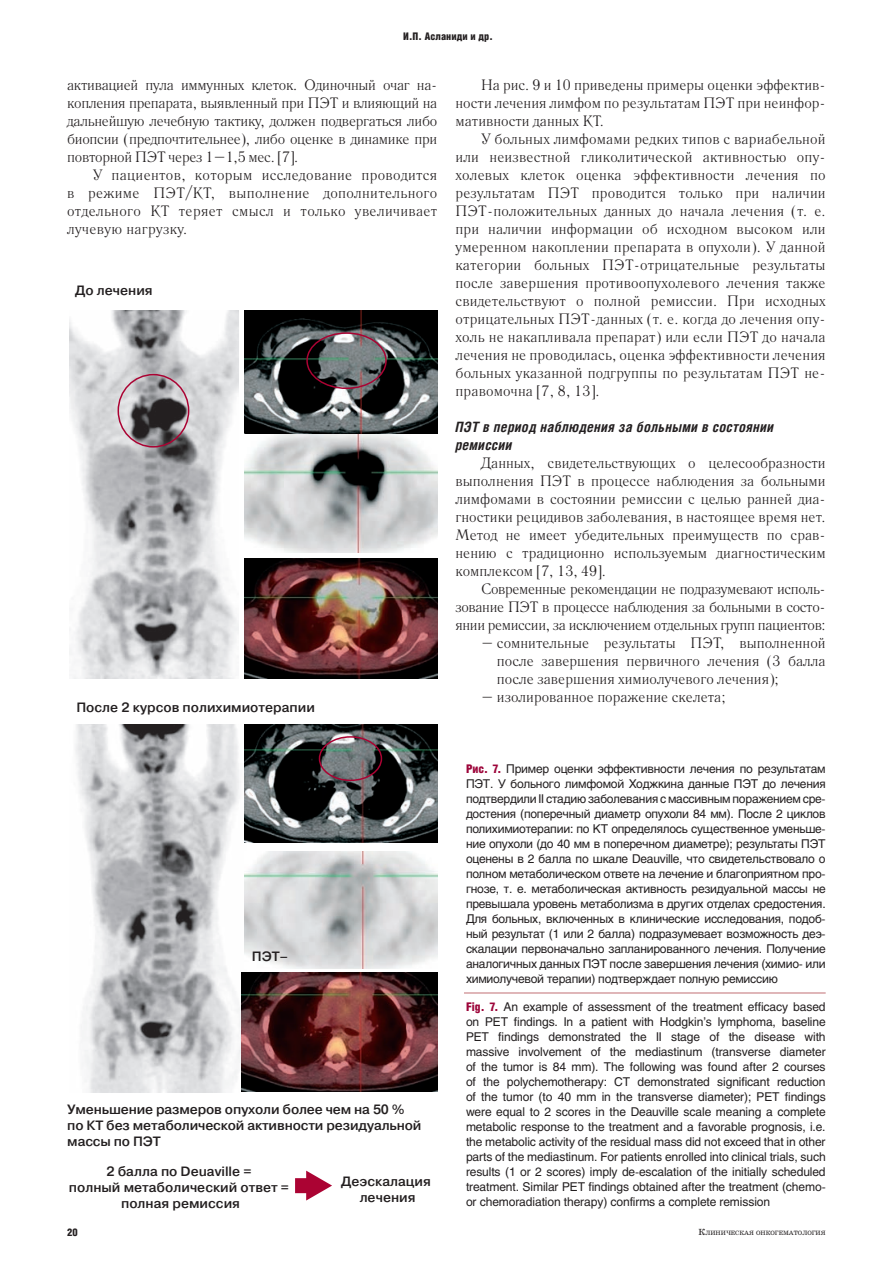
<style>
.page{position:relative;width:893px;height:1263px;background:#fff}
.page>*{position:absolute;margin:0;border:0;box-sizing:border-box;transform-origin:0 0}
.t1{font:15px/18px "Literaturnaya C";color:#231f20;text-align:justify}
.t2{font:italic 700 14.25px/18px "Helios Cond";letter-spacing:.025em;color:#231f20}
.t3{font:500 13.5px/16.2px "Pragmatica";color:#231f20;text-align:center}
.t4{font:12px/15px "Helios";letter-spacing:-.01em;color:#231f20;text-align:justify}
.t5{font:900 10.5px "Helios Cond";letter-spacing:.005em;color:#231f20}
.t6{font:6.3px "School";color:#231f20}
.s1{font-family:"Helios Cond";font-weight:900;color:#9d053a}
.s2{font-size:9px}
</style>
<div class="page">
<hr style="left:464px;top:992px;width:362px;height:1px;background:#c87f83">
<img style="left:69px;top:311px;width:170px;height:368px">
<img style="left:245px;top:311px;width:193px;height:242px">
<img style="left:245px;top:558px;width:193px;height:121px">
<img style="left:75px;top:725px;width:171px;height:368px">
<img style="left:245px;top:725px;width:193px;height:117px">
<img style="left:245px;top:852px;width:193px;height:116px">
<img style="left:242px;top:972px;width:196px;height:119px">
<div style="left:118px;top:374px;width:71px;height:73px;border:2px solid #ab0333;border-radius:50%"></div>
<div style="left:306px;top:332px;width:81px;height:57px;border:2px solid #ab0333;border-radius:50%"></div>
<div style="left:319px;top:736px;width:63px;height:45px;border:2px solid #ab0333;border-radius:50%"></div>
<div style="left:295px;top:1178px;width:16px;height:15px;background:#ab0333"></div>
<svg style="left:306px;top:1170px;width:26px;height:30px"></svg>
<p class="t5" style="left:403px;top:32px;width:91px">И.П. Асланиди и др.</p>
<p class="t1" style="left:67px;top:77px;width:372px">активацией пула иммунных клеток. Одиночный очаг на&shy;копления препарата, выявленный при ПЭТ и влияющий на дальнейшую лечебную тактику, должен подвергаться либо биопсии (предпочтительнее), либо оценке в динамике при повторной ПЭТ через 1–1,5 мес. [7].</p>
<p class="t1" style="left:67px;top:167px;width:372px;text-indent:26px">У пациентов, которым исследование проводится в режиме ПЭТ/КТ, выполнение дополнительного отдельного КТ теряет смысл и только увеличивает лучевую нагрузку.</p>
<p class="t3" style="left:75px;top:284px;width:79px">До лечения</p>
<p class="t3" style="left:76px;top:701px;width:240px">После 2 курсов полихимиотерапии</p>
<p class="t1" style="left:455px;top:77px;width:372px;text-indent:26px">На рис. 9 и 10 приведены примеры оценки эффектив&shy;ности лечения лимфом по результатам ПЭТ при неинфор&shy;мативности данных КТ.</p>
<p class="t1" style="left:455px;top:131px;width:372px;text-indent:26px">У больных лимфомами редких типов с вариабельной или неизвестной гликолитической активностью опу&shy;холевых клеток оценка эффективности лечения по результатам ПЭТ проводится только при наличии ПЭТ-положительных данных до начала лечения (т. е. при наличии информации об исходном высоком или умеренном накоплении препарата в опухоли). У данной категории больных ПЭТ-отрицательные результаты после завершения противоопухолевого лечения также свидетельствуют о полной ремиссии. При исходных отрицательных ПЭТ-данных (т. е. когда до лечения опу&shy;холь не накапливала препарат) или если ПЭТ до начала лечения не проводилась, оценка эффективности лечения больных указанной подгруппы по результатам ПЭТ не&shy;правомочна [7, 8, 13].</p>
<p class="t2" style="left:455px;top:419px;width:320px">ПЭТ в период наблюдения за больными в состоянии ремиссии</p>
<p class="t1" style="left:455px;top:455px;width:372px;text-indent:26px">Данных, свидетельствующих о целесообразности выполнения ПЭТ в процессе наблюдения за больными лимфомами в состоянии ремиссии с целью ранней диа&shy;гностики рецидивов заболевания, в настоящее время нет.<br>Метод не имеет убедительных преимуществ по срав&shy;нению с традиционно используемым диагностическим комплексом [7, 13, 49].</p>
<p class="t1" style="left:455px;top:581px;width:372px;text-indent:26px">Современные рекомендации не подразумевают исполь&shy;зование ПЭТ в процессе наблюдения за больными в состо&shy;янии ремиссии, за исключением отдельных групп пациентов:</p>
<p class="t1" style="left:497px;top:635px;width:330px;text-indent:-16px">– сомнительные результаты ПЭТ, выполненной после завершения первичного лечения (3 балла после завершения химиолучевого лечения);</p>
<p class="t1" style="left:481px;top:689px;width:246px">– изолированное поражение скелета;</p>
<p class="t3" style="left:252px;top:950px;width:38px">ПЭТ–</p>
<p class="t3" style="left:67px;top:1103px;width:356px;text-align:left">Уменьшение размеров опухоли более чем на 50 % по КТ без метаболической активности резидуальной массы по ПЭТ</p>
<p class="t3" style="left:341px;top:1175px;width:91px">Деэскалация лечения</p>
<p class="t3" style="left:69px;top:1165px;width:222px">2 балла по Deuaville =<br>полный метаболический ответ = полная ремиссия</p>
<p class="t5" style="left:67px;top:1228px;width:12px">20</p>
<p class="t4" style="left:466px;top:762px;width:361px"><span class="s1">Рис. 7.</span> Пример оценки эффективности лечения по результатам ПЭТ. У больного лимфомой Ходжкина данные ПЭТ до лечения подтвердили II стадию заболевания с массивным поражением сре&shy;достения (поперечный диаметр опухоли 84 мм). После 2 циклов полихимиотерапии: по КТ определялось существенное уменьше&shy;ние опухоли (до 40 мм в поперечном диаметре); результаты ПЭТ оценены в 2 балла по шкале Deauville, что свидетельствовало о полном метаболическом ответе на лечение и благоприятном про&shy;гнозе, т. е. метаболическая активность резидуальной массы не превышала уровень метаболизма в других отделах средостения.<br>Для больных, включенных в клинические исследования, подоб&shy;ный результат (1 или 2 балла) подразумевает возможность деэ&shy;скалации первоначально запланированного лечения. Получение аналогичных данных ПЭТ после завершения лечения (химио- или химиолучевой терапии) подтверждает полную ремиссию</p>
<p class="t4" style="left:466px;top:1000px;width:361px"><span class="s1">Fig. 7.</span> An example of assessment of the treatment efficacy based on PET findings. In a patient with Hodgkin’s lymphoma, baseline PET findings demonstrated the II stage of the disease with massive involvement of the mediastinum (transverse diameter of the tumor is 84 mm). The following was found after 2 courses of the polychemotherapy: CT demonstrated significant reduction of the tumor (to 40 mm in the transverse diameter); PET findings were equal to 2 scores in the Deauville scale meaning a complete metabolic response to the treatment and a favorable prognosis, i.e. the metabolic activity of the residual mass did not exceed that in other parts of the mediastinum. For patients enrolled into clinical trials, such results (1 or 2 scores) imply de-escalation of the initially scheduled treatment. Similar PET findings obtained after the treatment (chemo&shy;or chemoradiation therapy) confirms a complete remission</p>
<p class="t6" style="left:699px;top:1230px;width:129px"><span class="s2">К</span>ЛИНИЧЕСКАЯ ОНКОГЕМАТОЛОГИЯ</p>
</div>
